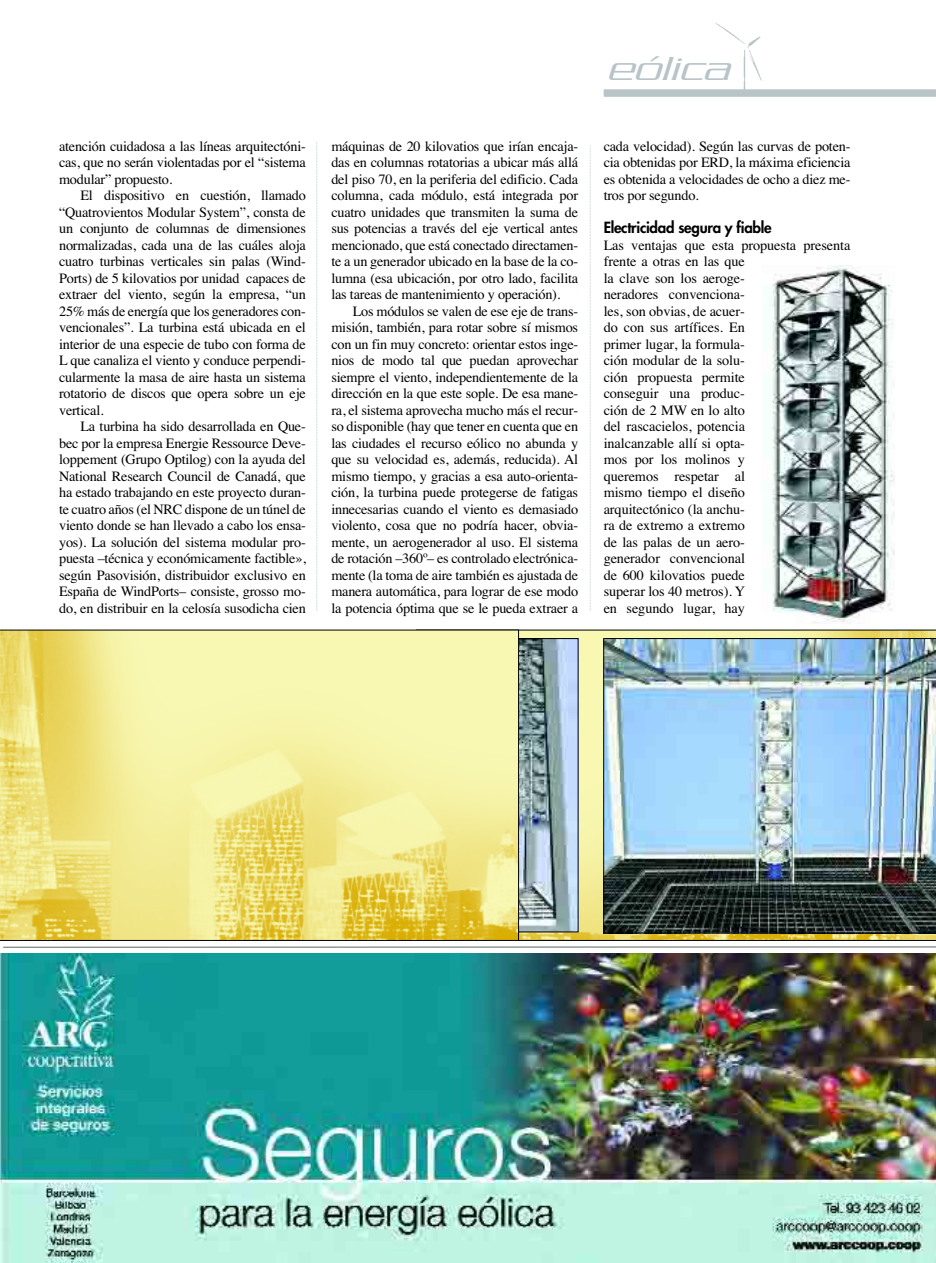
<style>
.page{position:relative;width:936px;height:1263px;background:#fff}
.page>*{position:absolute;margin:0;border:0;box-sizing:border-box;transform-origin:0 0}
.t1{font:italic 300 36px "Serpentine";color:#b8c4c7;scale:1.25 1}
.t2{font:800 15px "Futura";letter-spacing:-.015em;color:#000}
.t3{font:14.25px/16.5px "Times";letter-spacing:-.005em;color:#000;text-align:justify}
</style>
<div class="page">
<svg style="left:518px;top:630px;width:417px;height:310px;background:#ddd88c"></svg>
<svg style="left:316px;top:142px;width:1px;height:469px"></svg>
<svg style="left:589px;top:148px;width:1px;height:462px"></svg>
<div style="left:603px;top:89px;width:332px;height:8px;background:#b8c4c7"></div>
<img style="left:711px;top:23px;width:55px;height:67px">
<img style="left:518px;top:640px;width:58px;height:290px">
<img style="left:603px;top:638px;width:332px;height:295px">
<hr style="left:3px;top:946px;width:932px;height:1px;background:#5c6264">
<img style="left:0;top:954px;width:935px;height:309px">
<img style="left:769px;top:266px;width:125px;height:357px">
<svg style="left:0;top:630px;width:518px;height:310px;background:#f1e890"></svg>
<p class="t3" style="left:59px;top:139px;width:248px">atención cuidadosa a las líneas arquitectóni&shy;cas, que no serán violentadas por el “sistema modular” propuesto.</p>
<p class="t3" style="left:59px;top:189px;width:248px;text-indent:21px">El dispositivo en cuestión, llamado “Quatrovientos Modular System”, consta de un conjunto de columnas de dimensiones normalizadas, cada una de las cuáles aloja cuatro turbinas verticales sin palas (Wind-Ports) de 5 kilovatios por unidad capaces de extraer del viento, según la empresa, “un 25% más de energía que los generadores con&shy;vencionales”. La turbina está ubicada en el interior de una especie de tubo con forma de L que canaliza el viento y conduce perpendi&shy;cularmente la masa de aire hasta un sistema rotatorio de discos que opera sobre un eje vertical.</p>
<p class="t3" style="left:59px;top:420px;width:248px;text-indent:21px">La turbina ha sido desarrollada en Que&shy;bec por la empresa Energie Ressource Deve&shy;loppement (Grupo Optilog) con la ayuda del National Research Council de Canadá, que ha estado trabajando en este proyecto duran&shy;te cuatro años (el NRC dispone de un túnel de viento donde se han llevado a cabo los ensa&shy;yos). La solución del sistema modular pro&shy;puesta –técnica y económicamente factible», según Pasovisión, distribuidor exclusivo en España de WindPorts– consiste, grosso mo&shy;do, en distribuir en la celosía susodicha cien</p>
<p class="t3" style="left:331px;top:139px;width:248px">máquinas de 20 kilovatios que irían encaja&shy;das en columnas rotatorias a ubicar más allá del piso 70, en la periferia del edificio. Cada columna, cada módulo, está integrada por cuatro unidades que transmiten la suma de sus potencias a través del eje vertical antes mencionado, que está conectado directamen&shy;te a un generador ubicado en la base de la co&shy;lumna (esa ubicación, por otro lado, facilita las tareas de mantenimiento y operación).</p>
<p class="t3" style="left:331px;top:304px;width:248px;text-indent:21px">Los módulos se valen de ese eje de trans&shy;misión, también, para rotar sobre sí mismos con un fin muy concreto: orientar estos inge&shy;nios de modo tal que puedan aprovechar siempre el viento, independientemente de la dirección en la que este sople. De esa mane&shy;ra, el sistema aprovecha mucho más el recur&shy;so disponible (hay que tener en cuenta que en las ciudades el recurso eólico no abunda y que su velocidad es, además, reducida). Al mismo tiempo, y gracias a esa auto-orienta&shy;ción, la turbina puede protegerse de fatigas innecesarias cuando el viento es demasiado violento, cosa que no podría hacer, obvia&shy;mente, un aerogenerador al uso. El sistema de rotación –360º– es controlado electrónica&shy;mente (la toma de aire también es ajustada de manera automática, para lograr de ese modo la potencia óptima que se le pueda extraer a</p>
<h1 class="t1" style="left:606px;top:57px;width:107px">eólica</h1>
<p class="t3" style="left:603px;top:139px;width:248px">cada velocidad). Según las curvas de poten&shy;cia obtenidas por ERD, la máxima eficiencia es obtenida a velocidades de ocho a diez me&shy;tros por segundo.</p>
<p class="t2" style="left:603px;top:220px;width:169px">Electricidad segura y fiable</p>
<p class="t3" style="left:603px;top:238px;width:248px;text-align:left">Las ventajas que esta propuesta presenta frente a otras en las que<br>la clave son los aeroge-<br>neradores convenciona-<br>les, son obvias, de acuer-<br>do con sus artífices. En<br>primer lugar, la formula-<br>ción modular de la solu-<br>ción propuesta permite<br>conseguir una produc-<br>ción de 2 MW en lo alto<br>del rascacielos, potencia<br>inalcanzable allí si opta-<br>mos por los molinos y<br>queremos respetar al<br>mismo tiempo el diseño<br>arquitectónico (la anchu-<br>ra de extremo a extremo<br>de las palas de un aero-<br>generador convencional<br>de 600 kilovatios puede<br>superar los 40 metros). Y<br>en segundo lugar, hay</p>
</div>
